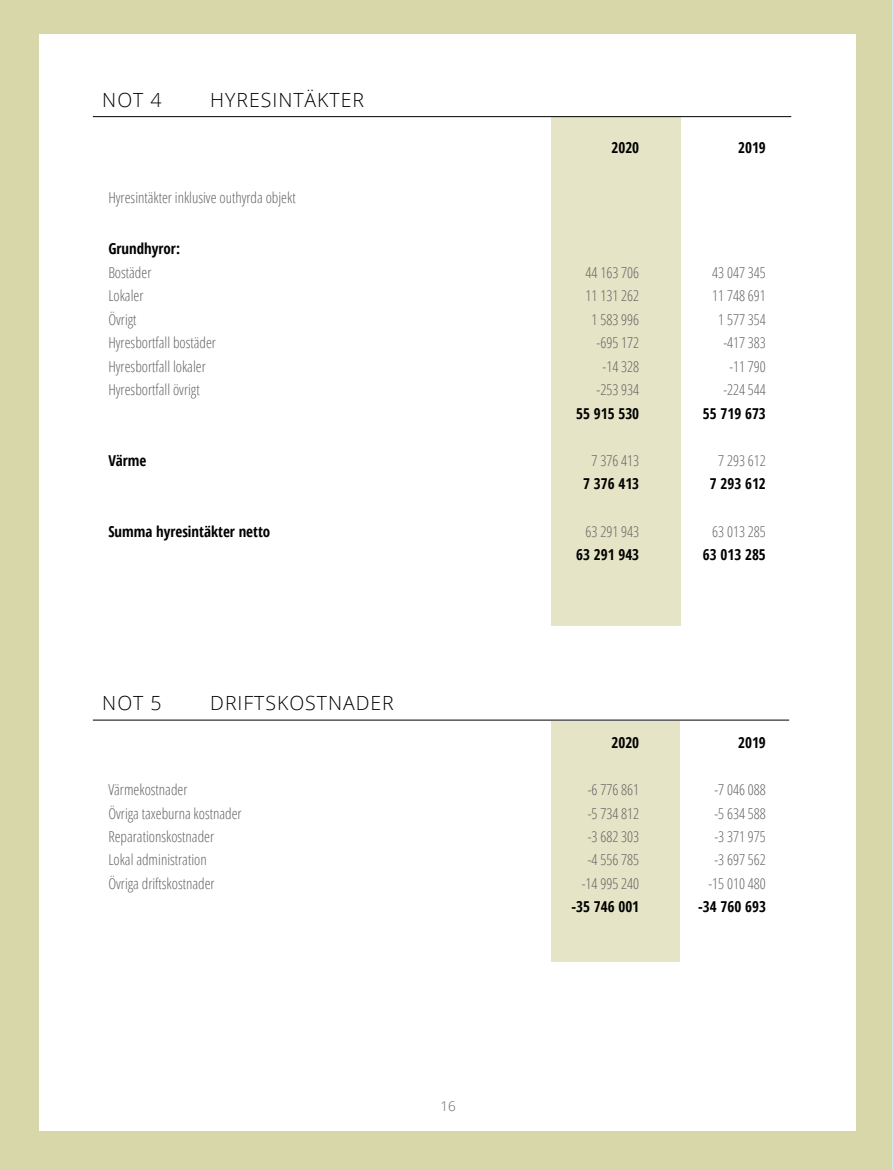
<style>
.page{position:relative;width:893px;height:1170px;background:#fff}
.page>*{position:absolute;margin:0;border:0;box-sizing:border-box;transform-origin:0 0}
.t1{font:300 19.5px "Open Sans";letter-spacing:.05em;color:#000}
.t2{font:300 15px "Open Sans Condensed";color:#646363}
.t3{font:700 15px "Open Sans Condensed";color:#000}
.t4{font:300 13.5px "Open Sans";color:#646363}
</style>
<div class="page">
<div style="left:0;top:0;width:892px;height:1169px;background:#d8d7aa"></div>
<div style="left:40px;top:35px;width:816px;height:1095px;background:#fff"></div>
<div style="left:551px;top:721px;width:128px;height:240px;background:#e5e4c7"></div>
<svg style="left:892px;top:0;width:1px;height:1169px"></svg>
<div style="left:551px;top:117px;width:128px;height:508px;background:#e5e4c7"></div>
<hr style="left:93px;top:116px;width:698px;height:1px;background:#000">
<hr style="left:93px;top:719px;width:696px;height:1px;background:#000">
<h1 class="t1" style="left:102px;top:86px;width:61px">NOT 4</h1>
<h1 class="t1" style="left:210px;top:86px;width:155px">HYRESINTÄKTER</h1>
<p class="t3" style="left:611px;top:137px;width:29px">2020</p>
<p class="t3" style="left:738px;top:137px;width:29px">2019</p>
<p class="t2" style="left:108px;top:187px;width:189px">Hyresintäkter inklusive outhyrda objekt</p>
<p class="t3" style="left:108px;top:238px;width:73px">Grundhyror:</p>
<p class="t2" style="left:108px;top:262px;width:45px">Bostäder</p>
<p class="t2" style="left:586px;top:262px;width:55px">44 163 706</p>
<p class="t2" style="left:712px;top:262px;width:55px">43 047 345</p>
<p class="t2" style="left:108px;top:285px;width:37px">Lokaler</p>
<p class="t2" style="left:586px;top:285px;width:55px">11 131 262</p>
<p class="t2" style="left:712px;top:285px;width:55px">11 748 691</p>
<p class="t2" style="left:108px;top:309px;width:30px">Övrigt</p>
<p class="t2" style="left:592px;top:309px;width:49px">1 583 996</p>
<p class="t2" style="left:718px;top:309px;width:49px">1 577 354</p>
<p class="t2" style="left:108px;top:332px;width:109px">Hyresbortfall bostäder</p>
<p class="t2" style="left:597px;top:332px;width:44px">-695 172</p>
<p class="t2" style="left:723px;top:332px;width:44px">-417 383</p>
<p class="t2" style="left:108px;top:356px;width:99px">Hyresbortfall lokaler</p>
<p class="t2" style="left:603px;top:356px;width:38px">-14 328</p>
<p class="t2" style="left:729px;top:356px;width:38px">-11 790</p>
<p class="t2" style="left:108px;top:379px;width:93px">Hyresbortfall övrigt</p>
<p class="t2" style="left:597px;top:379px;width:44px">-253 934</p>
<p class="t2" style="left:723px;top:379px;width:44px">-224 544</p>
<p class="t3" style="left:576px;top:403px;width:64px">55 915 530</p>
<p class="t3" style="left:703px;top:403px;width:64px">55 719 673</p>
<p class="t3" style="left:108px;top:450px;width:39px">Värme</p>
<p class="t2" style="left:592px;top:450px;width:49px">7 376 413</p>
<p class="t2" style="left:718px;top:450px;width:49px">7 293 612</p>
<p class="t3" style="left:583px;top:473px;width:58px">7 376 413</p>
<p class="t3" style="left:710px;top:473px;width:58px">7 293 612</p>
<p class="t3" style="left:108px;top:520px;width:163px">Summa hyresintäkter netto</p>
<p class="t2" style="left:586px;top:521px;width:55px">63 291 943</p>
<p class="t2" style="left:712px;top:521px;width:55px">63 013 285</p>
<p class="t3" style="left:576px;top:544px;width:64px">63 291 943</p>
<p class="t3" style="left:703px;top:544px;width:64px">63 013 285</p>
<h1 class="t1" style="left:102px;top:689px;width:61px">NOT 5</h1>
<h1 class="t1" style="left:210px;top:689px;width:185px">DRIFTSKOSTNADER</h1>
<p class="t3" style="left:611px;top:732px;width:29px">2020</p>
<p class="t3" style="left:738px;top:732px;width:29px">2019</p>
<p class="t2" style="left:108px;top:779px;width:81px">Värmekostnader</p>
<p class="t2" style="left:588px;top:779px;width:53px">-6 776 861</p>
<p class="t2" style="left:714px;top:779px;width:53px">-7 046 088</p>
<p class="t2" style="left:108px;top:802px;width:135px">Övriga taxeburna kostnader</p>
<p class="t2" style="left:588px;top:802px;width:53px">-5 734 812</p>
<p class="t2" style="left:714px;top:802px;width:53px">-5 634 588</p>
<p class="t2" style="left:108px;top:826px;width:107px">Reparationskostnader</p>
<p class="t2" style="left:588px;top:826px;width:53px">-3 682 303</p>
<p class="t2" style="left:714px;top:826px;width:53px">-3 371 975</p>
<p class="t2" style="left:108px;top:849px;width:100px">Lokal administration</p>
<p class="t2" style="left:588px;top:849px;width:53px">-4 556 785</p>
<p class="t2" style="left:714px;top:849px;width:53px">-3 697 562</p>
<p class="t2" style="left:108px;top:873px;width:108px">Övriga driftskostnader</p>
<p class="t2" style="left:582px;top:873px;width:59px">-14 995 240</p>
<p class="t2" style="left:708px;top:873px;width:59px">-15 010 480</p>
<p class="t3" style="left:571px;top:896px;width:69px">-35 746 001</p>
<p class="t3" style="left:698px;top:896px;width:69px">-34 760 693</p>
<p class="t4" style="left:441px;top:1096px;width:17px">16</p>
<p class="t4" style="left:439px;top:1102px;width:17px">16</p>
</div>
